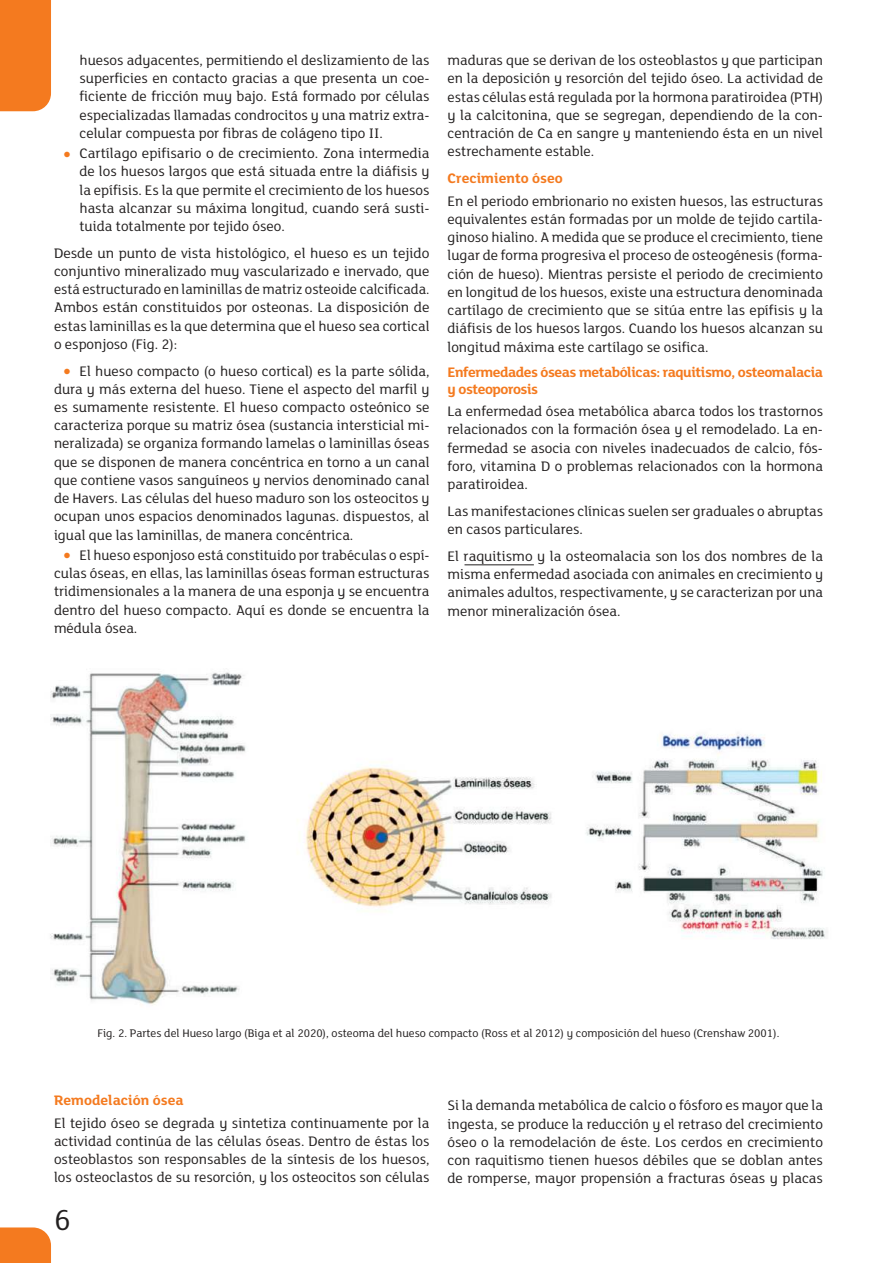
<style>
.page{position:relative;width:893px;height:1263px;background:#fff}
.page>*{position:absolute;margin:0;border:0;box-sizing:border-box;transform-origin:0 0}
.t1{font:31.5px "FS Lola Regular";color:#221f1f}
.t2{font:15px/18.1px "FS Lola Regular";color:#221f1f;text-align:justify}
.t3{font:15px/16.8px "FS Lola Bold Regular";letter-spacing:-.03em;color:#f47a1f}
.t4{font:15px "FS Lola Bold Regular";color:#f47a1f}
.t5{font:12px "FS Lola Regular";color:#221f1f}
.s1{font-size:27px;color:#f47a1f}
</style>
<div class="page">
<div style="left:0;top:0;width:51px;height:111px;background:#f47a1f"></div>
<div style="left:0;top:1227px;width:51px;height:36px;background:#f47a1f"></div>
<hr style="left:464px;top:564px;width:70px;height:1px;background:#221f1f">
<img style="left:50px;top:672px;width:777px;height:333px">
<p class="t2" style="left:80px;top:52px;width:351px">huesos adyacentes, permitiendo el deslizamiento de las superficies en contacto gracias a que presenta un coe&shy;ficiente de fricción muy bajo. Está formado por células especializadas llamadas condrocitos y una matriz extra&shy;celular compuesta por fibras de colágeno tipo II.</p>
<p class="t2" style="left:80px;top:145px;width:351px;text-indent:-17px"><span class="s1">•</span> Cartílago epifisario o de crecimiento. Zona intermedia de los huesos largos que está situada entre la diáfisis y la epífisis. Es la que permite el crecimiento de los huesos hasta alcanzar su máxima longitud, cuando será susti&shy;tuida totalmente por tejido óseo.</p>
<p class="t2" style="left:54px;top:244px;width:377px">Desde un punto de vista histológico, el hueso es un tejido conjuntivo mineralizado muy vascularizado e inervado, que está estructurado en laminillas de matriz osteoide calcificada.<br>Ambos están constituidos por osteonas. La disposición de estas laminillas es la que determina que el hueso sea cortical o esponjoso (Fig. 2):</p>
<p class="t2" style="left:54px;top:362px;width:377px;text-indent:9px"><span class="s1">•</span> El hueso compacto (o hueso cortical) es la parte sólida, dura y más externa del hueso. Tiene el aspecto del marfil y es sumamente resistente. El hueso compacto osteónico se caracteriza porque su matriz ósea (sustancia intersticial mi&shy;neralizada) se organiza formando lamelas o laminillas óseas que se disponen de manera concéntrica en torno a un canal que contiene vasos sanguíneos y nervios denominado canal de Havers. Las células del hueso maduro son los osteocitos y ocupan unos espacios denominados lagunas. dispuestos, al igual que las laminillas, de manera concéntrica.</p>
<p class="t2" style="left:54px;top:546px;width:377px;text-indent:9px"><span class="s1">•</span> El hueso esponjoso está constituido por trabéculas o espí&shy;culas óseas, en ellas, las laminillas óseas forman estructuras tridimensionales a la manera de una esponja y se encuentra dentro del hueso compacto. Aquí es donde se encuentra la médula ósea.</p>
<p class="t2" style="left:447px;top:51px;width:377px">maduras que se derivan de los osteoblastos y que participan en la deposición y resorción del tejido óseo. La actividad de estas células está regulada por la hormona paratiroidea (PTH) y la calcitonina, que se segregan, dependiendo de la con&shy;centración de Ca en sangre y manteniendo ésta en un nivel estrechamente estable.</p>
<p class="t4" style="left:447px;top:171px;width:117px">Crecimiento óseo</p>
<p class="t2" style="left:447px;top:192px;width:377px">En el periodo embrionario no existen huesos, las estructuras equivalentes están formadas por un molde de tejido cartila&shy;ginoso hialino. A medida que se produce el crecimiento, tiene lugar de forma progresiva el proceso de osteogénesis (forma&shy;ción de hueso). Mientras persiste el periodo de crecimiento en longitud de los huesos, existe una estructura denominada cartílago de crecimiento que se sitúa entre las epífisis y la diáfisis de los huesos largos. Cuando los huesos alcanzan su longitud máxima este cartílago se osifica.</p>
<p class="t3" style="left:447px;top:364px;width:377px">Enfermedades óseas metabólicas: raquitismo, osteomalacia y osteoporosis</p>
<p class="t2" style="left:447px;top:403px;width:377px">La enfermedad ósea metabólica abarca todos los trastornos relacionados con la formación ósea y el remodelado. La en&shy;fermedad se asocia con niveles inadecuados de calcio, fós&shy;foro, vitamina D o problemas relacionados con la hormona paratiroidea.</p>
<p class="t2" style="left:447px;top:502px;width:377px">Las manifestaciones clínicas suelen ser graduales o abruptas en casos particulares.</p>
<p class="t2" style="left:447px;top:547px;width:377px">El raquitismo y la osteomalacia son los dos nombres de la misma enfermedad asociada con animales en crecimiento y animales adultos, respectivamente, y se caracterizan por una menor mineralización ósea.</p>
<p class="t5" style="left:97px;top:1027px;width:684px">Fig. 2. Partes del Hueso largo (Biga et al 2020), osteoma del hueso compacto (Ross et al 2012) y composición del hueso (Crenshaw 2001).</p>
<p class="t4" style="left:54px;top:1093px;width:131px">Remodelación ósea</p>
<p class="t2" style="left:54px;top:1114px;width:377px">El tejido óseo se degrada y sintetiza continuamente por la actividad continúa de las células óseas. Dentro de éstas los osteoblastos son responsables de la síntesis de los huesos, los osteoclastos de su resorción, y los osteocitos son células</p>
<h1 class="t1" style="left:54px;top:1204px;width:18px">6</h1>
<p class="t2" style="left:447px;top:1097px;width:377px">Si la demanda metabólica de calcio o fósforo es mayor que la ingesta, se produce la reducción y el retraso del crecimiento óseo o la remodelación de éste. Los cerdos en crecimiento con raquitismo tienen huesos débiles que se doblan antes de romperse, mayor propensión a fracturas óseas y placas</p>
</div>
